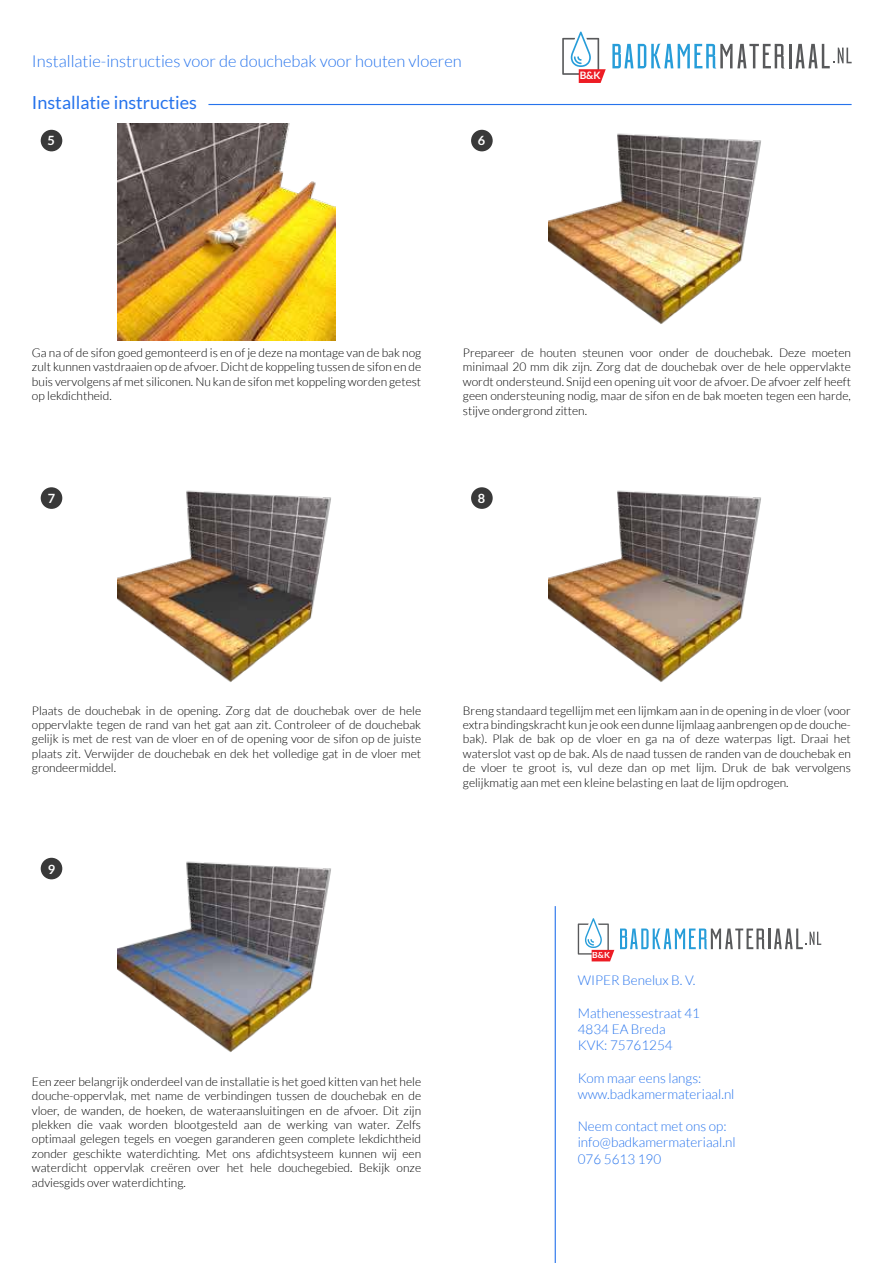
<style>
.page{position:relative;width:893px;height:1263px;background:#fff}
.page>*{position:absolute;margin:0;border:0;box-sizing:border-box;transform-origin:0 0}
.t1{font:18px "Lato";color:#2673ec}
.t2{font:300 16.5px "Lato";color:#2673ec}
.t3{font:300 13.5px/16.2px "Lato";color:#2673ec}
.t4{font:700 12.75px "Lato";color:#fff}
.t5{font:300 12px/14.4px "Lato";color:#000;text-align:justify}
.t6{font:700 10.35px "Lato";color:#fff}
.t7{font:700 8.7px "Lato";color:#fff}
</style>
<div class="page">
<img style="left:118px;top:861px;width:213px;height:191px">
<hr style="left:208px;top:104px;width:644px;height:1px;background:#2673ec">
<img style="left:118px;top:123px;width:217px;height:218px">
<img style="left:548px;top:133px;width:213px;height:191px">
<img style="left:548px;top:490px;width:213px;height:192px">
<img style="left:118px;top:490px;width:213px;height:192px">
<div style="left:41px;top:130px;width:21px;height:21px;background:#393939;border-radius:50%"></div>
<div style="left:471px;top:130px;width:22px;height:21px;background:#393939;border-radius:50%"></div>
<div style="left:41px;top:487px;width:21px;height:22px;background:#393939;border-radius:50%"></div>
<div style="left:471px;top:487px;width:22px;height:22px;background:#393939;border-radius:50%"></div>
<div style="left:41px;top:858px;width:21px;height:21px;background:#393939;border-radius:50%"></div>
<hr style="left:555px;top:906px;width:1px;height:357px;background:#2673ec">
<hr style="left:789px;top:44px;width:2px;height:24px;background:#58595b">
<svg style="left:795px;top:44px;width:57px;height:24px"></svg>
<svg style="left:612px;top:44px;width:172px;height:24px"></svg>
<svg style="left:562px;top:31px;width:44px;height:52px"></svg>
<hr style="left:768px;top:928px;width:2px;height:21px;background:#58595b">
<svg style="left:774px;top:928px;width:47px;height:21px"></svg>
<svg style="left:620px;top:928px;width:145px;height:21px"></svg>
<svg style="left:578px;top:918px;width:36px;height:43px"></svg>
<h2 class="t2" style="left:32px;top:54px;width:431px">Installatie-instructies voor de douchebak voor houten vloeren</h2>
<h1 class="t1" style="left:32px;top:96px;width:167px">Installatie instructies</h1>
<p class="t4" style="left:48px;top:133px;width:9px">5</p>
<p class="t4" style="left:478px;top:133px;width:9px">6</p>
<p class="t6" style="left:579px;top:70px;width:23px">B&amp;K</p>
<p class="t5" style="left:32px;top:346px;width:391px">Ga na of de sifon goed gemonteerd is en of je deze na montage van de bak nog zult kunnen vastdraaien op de afvoer. Dicht de koppeling tussen de sifon en de buis vervolgens af met siliconen. Nu kan de sifon met koppeling worden getest op lekdichtheid.</p>
<p class="t5" style="left:463px;top:346px;width:389px">Prepareer de houten steunen voor onder de douchebak. Deze moeten minimaal 20 mm dik zijn. Zorg dat de douchebak over de hele oppervlakte wordt ondersteund. Snijd een opening uit voor de afvoer. De afvoer zelf heeft geen ondersteuning nodig, maar de sifon en de bak moeten tegen een harde, stijve ondergrond zitten.</p>
<p class="t4" style="left:48px;top:491px;width:9px">7</p>
<p class="t4" style="left:478px;top:491px;width:9px">8</p>
<p class="t5" style="left:32px;top:704px;width:391px">Plaats de douchebak in de opening. Zorg dat de douchebak over de hele oppervlakte tegen de rand van het gat aan zit. Controleer of de douchebak gelijk is met de rest van de vloer en of de opening voor de sifon op de juiste plaats zit. Verwijder de douchebak en dek het volledige gat in de vloer met grondeermiddel.</p>
<p class="t5" style="left:463px;top:704px;width:389px">Breng standaard tegellijm met een lijmkam aan in de opening in de vloer (voor extra bindingskracht kun je ook een dunne lijmlaag aanbrengen op de douche&shy;bak). Plak de bak op de vloer en ga na of deze waterpas ligt. Draai het waterslot vast op de bak. Als de naad tussen de randen van de douchebak en de vloer te groot is, vul deze dan op met lijm. Druk de bak vervolgens gelijkmatig aan met een kleine belasting en laat de lijm opdrogen.</p>
<p class="t4" style="left:48px;top:862px;width:9px">9</p>
<p class="t5" style="left:32px;top:1075px;width:391px">Een zeer belangrijk onderdeel van de installatie is het goed kitten van het hele douche-oppervlak, met name de verbindingen tussen de douchebak en de vloer, de wanden, de hoeken, de wateraansluitingen en de afvoer. Dit zijn plekken die vaak worden blootgesteld aan de werking van water. Zelfs optimaal gelegen tegels en voegen garanderen geen complete lekdichtheid zonder geschikte waterdichting. Met ons afdichtsysteem kunnen wij een waterdicht oppervlak creëren over het hele douchegebied. Bekijk onze adviesgids over waterdichting.</p>
<p class="t7" style="left:592px;top:950px;width:19px">B&amp;K</p>
<p class="t3" style="left:578px;top:973px;width:119px">WIPER Benelux B. V.</p>
<p class="t3" style="left:578px;top:1006px;width:124px">Mathenessestraat 41<br>4834 EA Breda<br>KVK: 75761254</p>
<p class="t3" style="left:578px;top:1071px;width:158px">Kom maar eens langs: www.badkamermateriaal.nl</p>
<p class="t3" style="left:578px;top:1119px;width:159px">Neem contact met ons op: info@badkamermateriaal.nl<br>076 5613 190</p>
</div>
